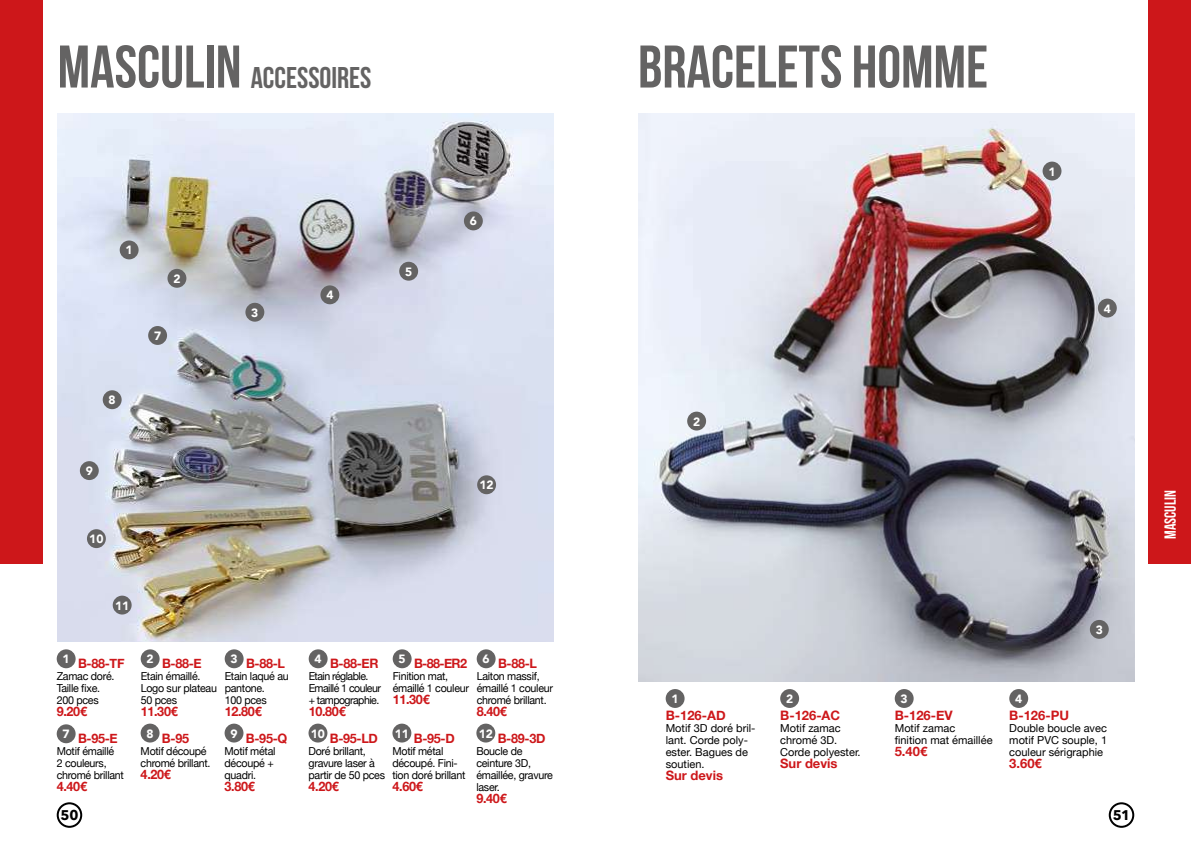
<style>
.page{position:relative;width:1191px;height:842px;background:#fff}
.page>*{position:absolute;margin:0;border:0;box-sizing:border-box;transform-origin:0 0}
.t1{font:700 60px "Bebas Neue";color:#646363}
.t2{font:700 30px "Bebas Neue";color:#646363}
.t3{font:16px "Bebas Neue";color:#fff}
.t4{font:700 14px "Avenir Next";color:#000}
.t5{font:700 13px "Helvetica Neue";letter-spacing:-.025em;color:#cd171a}
.t6{font:700 13px "Helvetica Neue";color:#cd171a}
.t7{font:900 12px "Avenir";color:#fff}
.t8{font:11px/12px "Helvetica Neue";letter-spacing:-.025em;color:#000}
.t9{font:11px/12px "Helvetica Neue";color:#000}
.t10{font:11px/12px "Helvetica Neue";letter-spacing:-.05em;color:#000;scale:.96 1}
.s1{font-size:60px}
</style>
<div class="page">
<div style="left:1148px;top:0;width:43px;height:564px;background:#cd171a"></div>
<div style="left:0;top:0;width:43px;height:564px;background:#cd171a"></div>
<div style="left:57px;top:802px;width:25px;height:26px;border:2px solid #000;border-radius:50%"></div>
<div style="left:1108px;top:802px;width:26px;height:26px;border:2px solid #000;border-radius:50%"></div>
<div style="left:665px;top:689px;width:19px;height:19px;background:#646363;border-radius:50%"></div>
<div style="left:780px;top:689px;width:19px;height:19px;background:#646363;border-radius:50%"></div>
<div style="left:894px;top:689px;width:19px;height:19px;background:#646363;border-radius:50%"></div>
<div style="left:1009px;top:689px;width:19px;height:19px;background:#646363;border-radius:50%"></div>
<img style="left:638px;top:113px;width:496px;height:569px">
<div style="left:1042px;top:162px;width:19px;height:18px;background:#646363;border-radius:50%"></div>
<div style="left:1097px;top:299px;width:19px;height:18px;background:#646363;border-radius:50%"></div>
<div style="left:1089px;top:620px;width:19px;height:19px;background:#646363;border-radius:50%"></div>
<div style="left:687px;top:412px;width:19px;height:18px;background:#646363;border-radius:50%"></div>
<div style="left:57px;top:724px;width:19px;height:19px;background:#646363;border-radius:50%"></div>
<div style="left:141px;top:724px;width:18px;height:18px;background:#646363;border-radius:50%"></div>
<div style="left:225px;top:724px;width:18px;height:18px;background:#646363;border-radius:50%"></div>
<div style="left:308px;top:724px;width:19px;height:18px;background:#646363;border-radius:50%"></div>
<div style="left:392px;top:724px;width:19px;height:18px;background:#646363;border-radius:50%"></div>
<div style="left:476px;top:724px;width:19px;height:18px;background:#646363;border-radius:50%"></div>
<img style="left:58px;top:113px;width:495px;height:529px">
<div style="left:57px;top:649px;width:19px;height:19px;background:#646363;border-radius:50%"></div>
<div style="left:141px;top:649px;width:19px;height:19px;background:#646363;border-radius:50%"></div>
<div style="left:225px;top:649px;width:19px;height:19px;background:#646363;border-radius:50%"></div>
<div style="left:309px;top:649px;width:18px;height:19px;background:#646363;border-radius:50%"></div>
<div style="left:477px;top:649px;width:18px;height:19px;background:#646363;border-radius:50%"></div>
<div style="left:393px;top:649px;width:18px;height:19px;background:#646363;border-radius:50%"></div>
<div style="left:120px;top:240px;width:19px;height:19px;background:#646363;border-radius:50%"></div>
<div style="left:167px;top:269px;width:19px;height:19px;background:#646363;border-radius:50%"></div>
<div style="left:245px;top:303px;width:19px;height:19px;background:#646363;border-radius:50%"></div>
<div style="left:320px;top:285px;width:19px;height:19px;background:#646363;border-radius:50%"></div>
<div style="left:399px;top:262px;width:19px;height:19px;background:#646363;border-radius:50%"></div>
<div style="left:464px;top:211px;width:19px;height:19px;background:#646363;border-radius:50%"></div>
<div style="left:148px;top:326px;width:19px;height:19px;background:#646363;border-radius:50%"></div>
<div style="left:103px;top:390px;width:19px;height:19px;background:#646363;border-radius:50%"></div>
<div style="left:80px;top:461px;width:19px;height:19px;background:#646363;border-radius:50%"></div>
<div style="left:87px;top:529px;width:19px;height:19px;background:#646363;border-radius:50%"></div>
<div style="left:113px;top:596px;width:19px;height:18px;background:#646363;border-radius:50%"></div>
<div style="left:477px;top:475px;width:19px;height:19px;background:#646363;border-radius:50%"></div>
<h2 class="t2" style="left:58px;top:61px;width:315px"><span class="s1">MASCULIN</span> ACCESSOIRES</h2>
<p class="t7" style="left:126px;top:240px;width:9px">1</p>
<p class="t7" style="left:109px;top:390px;width:9px">8</p>
<p class="t7" style="left:173px;top:268px;width:9px">2</p>
<p class="t7" style="left:154px;top:325px;width:9px">7</p>
<p class="t7" style="left:251px;top:302px;width:9px">3</p>
<p class="t7" style="left:326px;top:285px;width:9px">4</p>
<p class="t7" style="left:405px;top:261px;width:9px">5</p>
<p class="t7" style="left:470px;top:211px;width:9px">6</p>
<p class="t7" style="left:86px;top:461px;width:9px">9</p>
<p class="t7" style="left:89px;top:529px;width:16px">10</p>
<p class="t7" style="left:479px;top:475px;width:16px">12</p>
<p class="t7" style="left:115px;top:595px;width:16px">11</p>
<p class="t5" style="left:63px;top:653px;width:63px"><sup>1</sup> B-88-TF</p>
<p class="t8" style="left:57px;top:671px;width:59px">Zamac doré.<br>Taille fixe.<br>200 pces</p>
<p class="t5" style="left:57px;top:701px;width:32px">9.20€</p>
<p class="t5" style="left:147px;top:653px;width:57px"><sup>2</sup> B-88-E</p>
<p class="t8" style="left:141px;top:671px;width:78px">Etain émaillé.<br>Logo sur plateau<br>50 pces</p>
<p class="t5" style="left:141px;top:701px;width:38px">11.30€</p>
<p class="t5" style="left:231px;top:653px;width:56px"><sup>3</sup> B-88-L</p>
<p class="t8" style="left:225px;top:671px;width:66px">Etain laqué au pantone.<br>100 pces</p>
<p class="t5" style="left:225px;top:701px;width:38px">12.80€</p>
<p class="t5" style="left:314px;top:653px;width:65px"><sup>4</sup> B-88-ER</p>
<p class="t10" style="left:309px;top:671px;width:77px">Etain réglable.<br>Emaillé 1 couleur + tampographie.</p>
<p class="t5" style="left:309px;top:701px;width:38px">10.80€</p>
<p class="t5" style="left:398px;top:653px;width:70px"><sup>5</sup> B-88-ER2</p>
<p class="t8" style="left:393px;top:671px;width:78px">Finition mat, émaillé 1 couleur</p>
<p class="t5" style="left:393px;top:689px;width:38px">11.30€</p>
<p class="t5" style="left:482px;top:653px;width:56px"><sup>6</sup> B-88-L</p>
<p class="t8" style="left:477px;top:671px;width:78px">Laiton massif, émaillé 1 couleur chromé brillant.</p>
<p class="t5" style="left:477px;top:701px;width:32px">8.40€</p>
<p class="t5" style="left:63px;top:728px;width:57px"><sup>7</sup> B-95-E</p>
<p class="t8" style="left:57px;top:746px;width:69px">Motif émaillé<br>2 couleurs, chromé brillant</p>
<p class="t5" style="left:57px;top:776px;width:32px">4.40€</p>
<p class="t5" style="left:146px;top:728px;width:44px"><sup>8</sup> B-95</p>
<p class="t8" style="left:141px;top:745px;width:71px">Motif découpé chromé brillant.</p>
<p class="t5" style="left:141px;top:764px;width:32px">4.20€</p>
<p class="t5" style="left:230px;top:728px;width:58px"><sup>9</sup> B-95-Q</p>
<p class="t8" style="left:225px;top:745px;width:52px">Motif métal découpé + quadri.</p>
<p class="t5" style="left:225px;top:776px;width:32px">3.80€</p>
<p class="t5" style="left:311px;top:728px;width:69px"><sup>10</sup> B-95-LD</p>
<p class="t8" style="left:308px;top:745px;width:78px">Doré brillant, gravure laser à partir de 50 pces</p>
<p class="t5" style="left:308px;top:776px;width:32px">4.20€</p>
<p class="t5" style="left:395px;top:728px;width:61px"><sup>11</sup> B-95-D</p>
<p class="t8" style="left:392px;top:745px;width:74px">Motif métal découpé. Fini&shy;tion doré brillant</p>
<p class="t5" style="left:392px;top:776px;width:32px">4.60€</p>
<p class="t5" style="left:479px;top:728px;width:68px"><sup>12</sup> B-89-3D</p>
<p class="t8" style="left:476px;top:745px;width:78px">Boucle de ceinture 3D, émaillée, gravure laser.</p>
<p class="t5" style="left:476px;top:788px;width:32px">9.40€</p>
<h1 class="t1" style="left:638px;top:34px;width:351px">BRACELETS HOMME</h1>
<p class="t7" style="left:693px;top:411px;width:9px">2</p>
<p class="t7" style="left:1048px;top:161px;width:9px">1</p>
<p class="t7" style="left:1103px;top:298px;width:9px">4</p>
<p class="t7" style="left:671px;top:688px;width:9px">1</p>
<p class="t5" style="left:665px;top:705px;width:61px">B-126-AD</p>
<p class="t9" style="left:665px;top:723px;width:91px">Motif 3D doré bril&shy;lant. Corde poly&shy;ester. Bagues de soutien.</p>
<p class="t6" style="left:665px;top:765px;width:59px">Sur devis</p>
<p class="t7" style="left:786px;top:688px;width:9px">2</p>
<p class="t5" style="left:780px;top:705px;width:61px">B-126-AC</p>
<p class="t9" style="left:780px;top:723px;width:82px">Motif zamac chromé 3D.<br>Corde polyester.</p>
<p class="t6" style="left:780px;top:753px;width:59px">Sur devis</p>
<p class="t7" style="left:1095px;top:619px;width:9px">3</p>
<p class="t7" style="left:900px;top:688px;width:9px">3</p>
<p class="t5" style="left:894px;top:705px;width:60px">B-126-EV</p>
<p class="t9" style="left:894px;top:723px;width:99px">Motif zamac<br>finition mat émaillée</p>
<p class="t5" style="left:894px;top:741px;width:34px">5.40€</p>
<p class="t7" style="left:1015px;top:688px;width:9px">4</p>
<p class="t5" style="left:1009px;top:705px;width:61px">B-126-PU</p>
<p class="t8" style="left:1009px;top:723px;width:99px;text-align:justify">Double boucle avec motif PVC souple, 1 couleur sérigraphie</p>
<p class="t5" style="left:1009px;top:753px;width:34px">3.60€</p>
<p class="t4" style="left:60px;top:803px;width:19px">50</p>
<p class="t4" style="left:1112px;top:803px;width:19px">51</p>
<h3 class="t3" style="left:1161px;top:539px;width:50px;rotate:-90deg">MASCULIN</h3>
</div>
